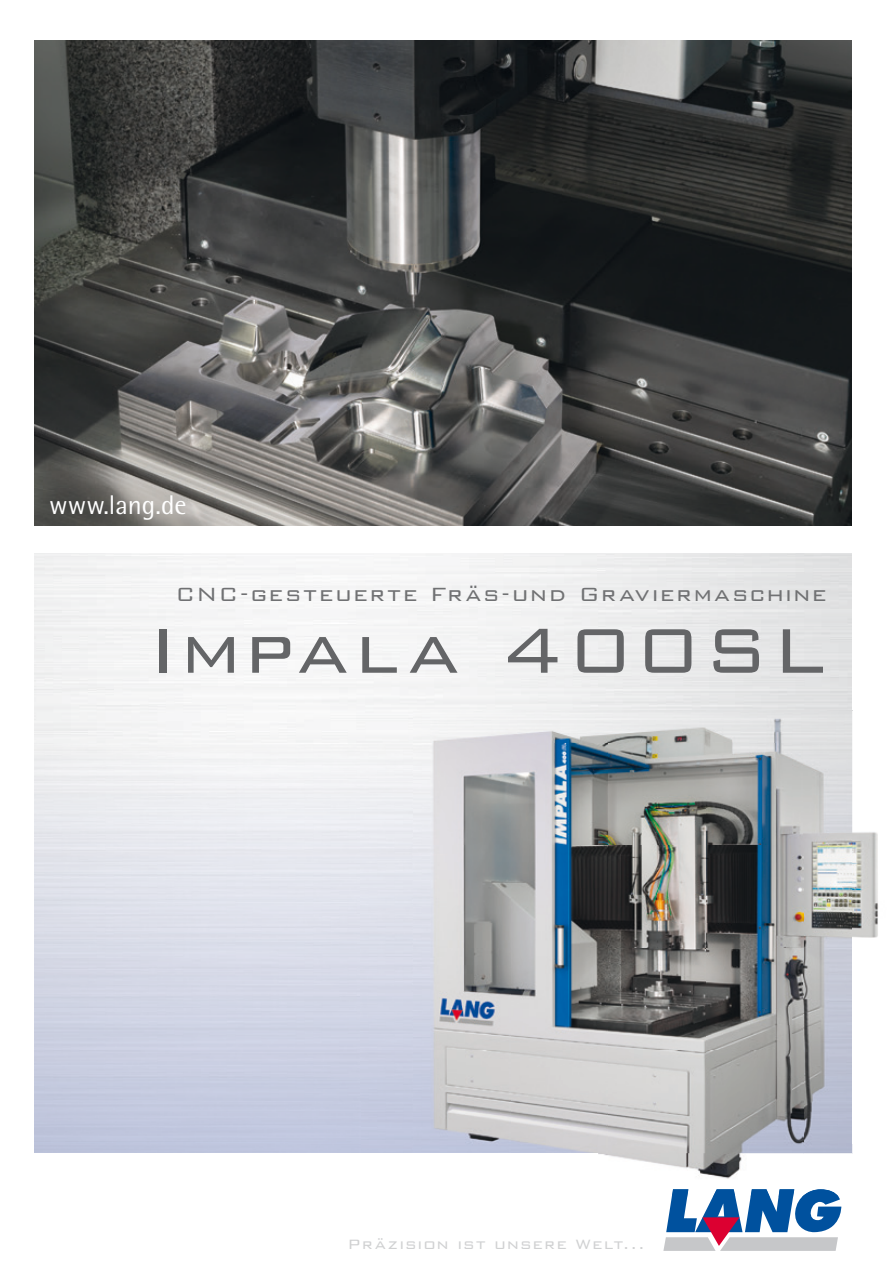
<style>
.page{position:relative;width:893px;height:1263px;background:#fff}
.page>*{position:absolute;margin:0;border:0;box-sizing:border-box;transform-origin:0 0}
.t1{font:300 84.15px "Bank Gothic";letter-spacing:.05em;color:#646567}
.t2{font:27px "Agfa Rotis Semisans";color:#fff}
.t3{font:300 25.5px "Bank Gothic";letter-spacing:.06em;color:#707173}
.t4{font:300 18px "Bank Gothic";letter-spacing:.05em;color:#d0d1d2}
</style>
<div class="page">
<img style="left:34px;top:743px;width:818px;height:410px">
<img style="left:34px;top:40px;width:818px;height:486px">
<svg style="left:663px;top:1197px;width:179px;height:54px"></svg>
<img style="left:414px;top:711px;width:438px;height:32px">
<img style="left:598px;top:1153px;width:254px;height:44px">
<img style="left:672px;top:1189px;width:16px;height:8px">
<img style="left:713px;top:1189px;width:22px;height:8px">
<img style="left:750px;top:1189px;width:44px;height:8px">
<img style="left:802px;top:1189px;width:37px;height:8px">
<img style="left:852px;top:831px;width:26px;height:323px">
<p class="t2" style="left:49px;top:489px;width:139px">www.lang.de</p>
<p class="t3" style="left:175px;top:574px;width:653px">CNC-gesteuerte Fräs-und Graviermaschine</p>
<h1 class="t1" style="left:148px;top:586px;width:680px">Impala 400SL</h1>
<p class="t4" style="left:347px;top:1230px;width:299px">Präzision ist unsere Welt...</p>
</div>
